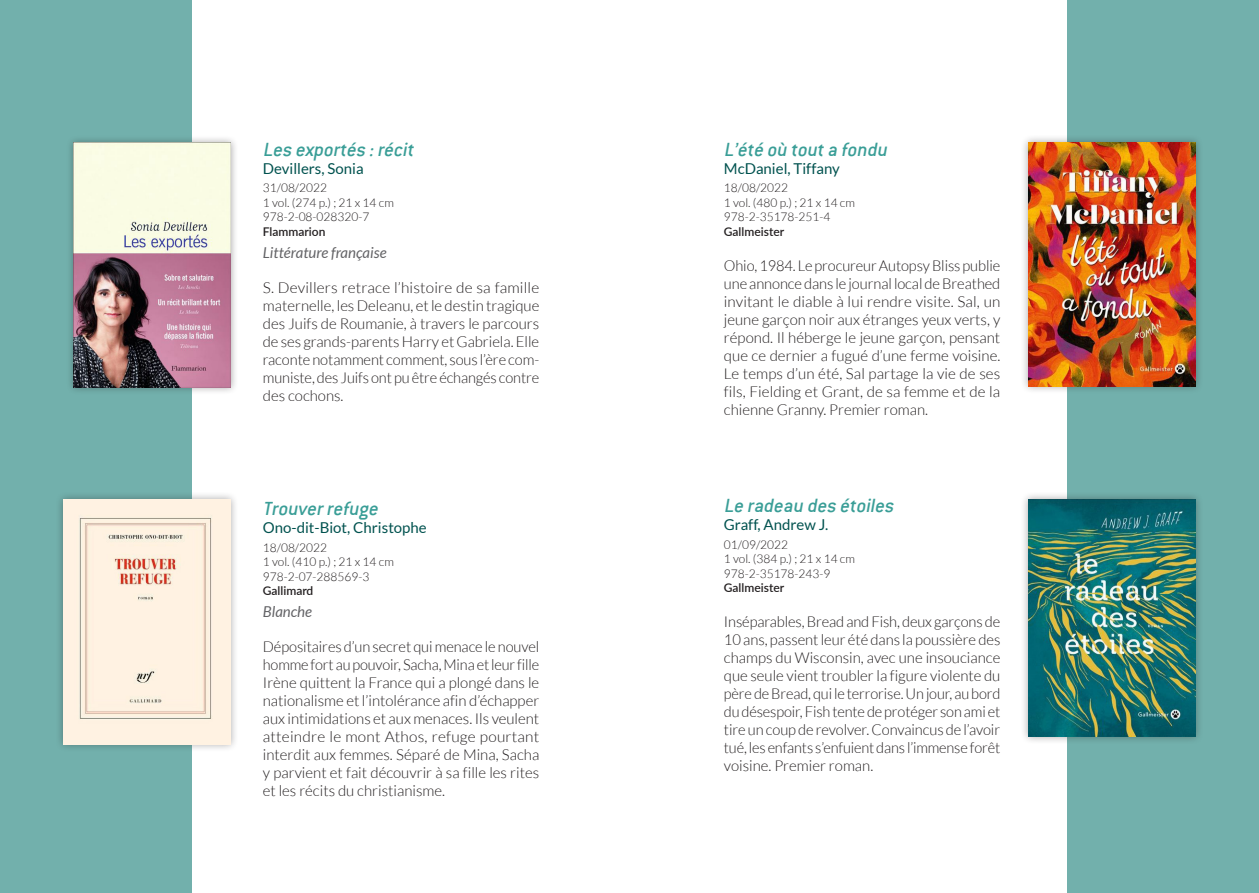
<style>
.page{position:relative;width:1259px;height:893px;background:#fff}
.page>*{position:absolute;margin:0;border:0;box-sizing:border-box;transform-origin:0 0}
.nom_oeuvre{font:italic 500 21px "Conduit ITC";color:#3a9e97}
.TEXTE{font:300 15px/18px "Lato";color:#231f20;text-align:justify}
.nom_auteur{font:15px "Lato";color:#00524f}
.genre{font:italic 15px "Lato";color:#636366}
.infos{font:300 12px "Lato";color:#231f20}
.editeur{font:600 12px "Lato";color:#231f20}
</style>
<div class="page">
<div style="left:0;top:0;width:191px;height:893px;background:#72b0ac"></div>
<div style="left:1067px;top:0;width:192px;height:893px;background:#72b0ac"></div>
<div style="left:66px;top:135px;width:173px;height:259px;background:#231f20;opacity:.4"></div>
<img style="left:74px;top:142px;width:157px;height:245px">
<div style="left:1019px;top:134px;width:184px;height:260px;background:#231f20;opacity:.4"></div>
<img style="left:1028px;top:142px;width:167px;height:244px">
<div style="left:56px;top:492px;width:183px;height:260px;background:#231f20;opacity:.4"></div>
<img style="left:64px;top:500px;width:167px;height:244px">
<div style="left:1019px;top:492px;width:184px;height:252px;background:#231f20;opacity:.4"></div>
<img style="left:1028px;top:500px;width:167px;height:236px">
<p class="nom_oeuvre" style="left:263px;top:137px;width:156px">Les exportés :récit</p>
<p class="nom_auteur" style="left:263px;top:160px;width:102px">Devillers, Sonia</p>
<p class="infos" style="left:263px;top:182px;width:66px">31/08/2022</p>
<p class="infos" style="left:263px;top:196px;width:132px">1 vol. (274 p.) ; 21 x 14 cm</p>
<p class="infos" style="left:263px;top:210px;width:108px">978-2-08-028320-7</p>
<p class="editeur" style="left:263px;top:222px;width:64px">Flammarion</p>
<p class="genre" style="left:263px;top:244px;width:125px">Littérature française</p>
<p class="TEXTE" style="left:263px;top:278px;width:278px">S. Devillers retrace l’histoire de sa famille maternelle, les Deleanu, et le destin tragique des Juifs de Roumanie, à travers le parcours de ses grands-parents Harry et Gabriela. Elle raconte notamment comment, sous l’ère com&shy;muniste, des Juifs ont pu être échangés contre des cochons.</p>
<p class="nom_oeuvre" style="left:263px;top:497px;width:121px">Trouverrefuge</p>
<p class="nom_auteur" style="left:263px;top:519px;width:165px">Ono-dit-Biot, Christophe</p>
<p class="infos" style="left:263px;top:541px;width:66px">18/08/2022</p>
<p class="infos" style="left:263px;top:556px;width:132px">1 vol. (410 p.) ; 21 x 14 cm</p>
<p class="infos" style="left:263px;top:570px;width:108px">978-2-07-288569-3</p>
<p class="editeur" style="left:263px;top:582px;width:52px">Gallimard</p>
<p class="genre" style="left:263px;top:604px;width:51px">Blanche</p>
<p class="TEXTE" style="left:263px;top:638px;width:278px">Dépositaires d’un secret qui menace le nouvel homme fort au pouvoir, Sacha, Mina et leur fille Irène quittent la France qui a plongé dans le nationalisme et l’intolérance afin d’échapper aux intimidations et aux menaces. Ils veulent atteindre le mont Athos, refuge pourtant interdit aux femmes. Séparé de Mina, Sacha y parvient et fait découvrir à sa fille les rites et les récits du christianisme.</p>
<p class="nom_oeuvre" style="left:724px;top:137px;width:169px">L’été où touta fondu</p>
<p class="nom_auteur" style="left:724px;top:160px;width:117px">McDaniel, Tiffany</p>
<p class="infos" style="left:724px;top:182px;width:66px">18/08/2022</p>
<p class="infos" style="left:724px;top:196px;width:132px">1 vol. (480 p.) ; 21 x 14 cm</p>
<p class="infos" style="left:724px;top:210px;width:108px">978-2-35178-251-4</p>
<p class="editeur" style="left:724px;top:222px;width:62px">Gallmeister</p>
<p class="TEXTE" style="left:724px;top:256px;width:278px">Ohio, 1984. Le procureur Autopsy Bliss publie une annonce dans le journal local de Breathed invitant le diable à lui rendre visite. Sal, un jeune garçon noir aux étranges yeux verts, y répond. Il héberge le jeune garçon, pensant que ce dernier a fugué d’une ferme voisine.<br>Le temps d’un été, Sal partage la vie de ses fils, Fielding et Grant, de sa femme et de la chienne Granny. Premier roman.</p>
<p class="nom_oeuvre" style="left:724px;top:494px;width:175px">Le radeau des étoiles</p>
<p class="nom_auteur" style="left:724px;top:516px;width:106px">Graff, Andrew J.</p>
<p class="infos" style="left:724px;top:538px;width:66px">01/09/2022</p>
<p class="infos" style="left:724px;top:552px;width:132px">1 vol. (384 p.) ; 21 x 14 cm</p>
<p class="infos" style="left:724px;top:567px;width:108px">978-2-35178-243-9</p>
<p class="editeur" style="left:724px;top:579px;width:62px">Gallmeister</p>
<p class="TEXTE" style="left:724px;top:613px;width:278px">Inséparables, Bread and Fish, deux garçons de 10 ans, passent leur été dans la poussière des champs du Wisconsin, avec une insouciance que seule vient troubler la figure violente du père de Bread, qui le terrorise. Un jour, au bord du désespoir, Fish tente de protéger son ami et tire un coup de revolver. Convaincus de l’avoir tué, les enfants s’enfuient dans l’immense forêt voisine. Premier roman.</p>
</div>
